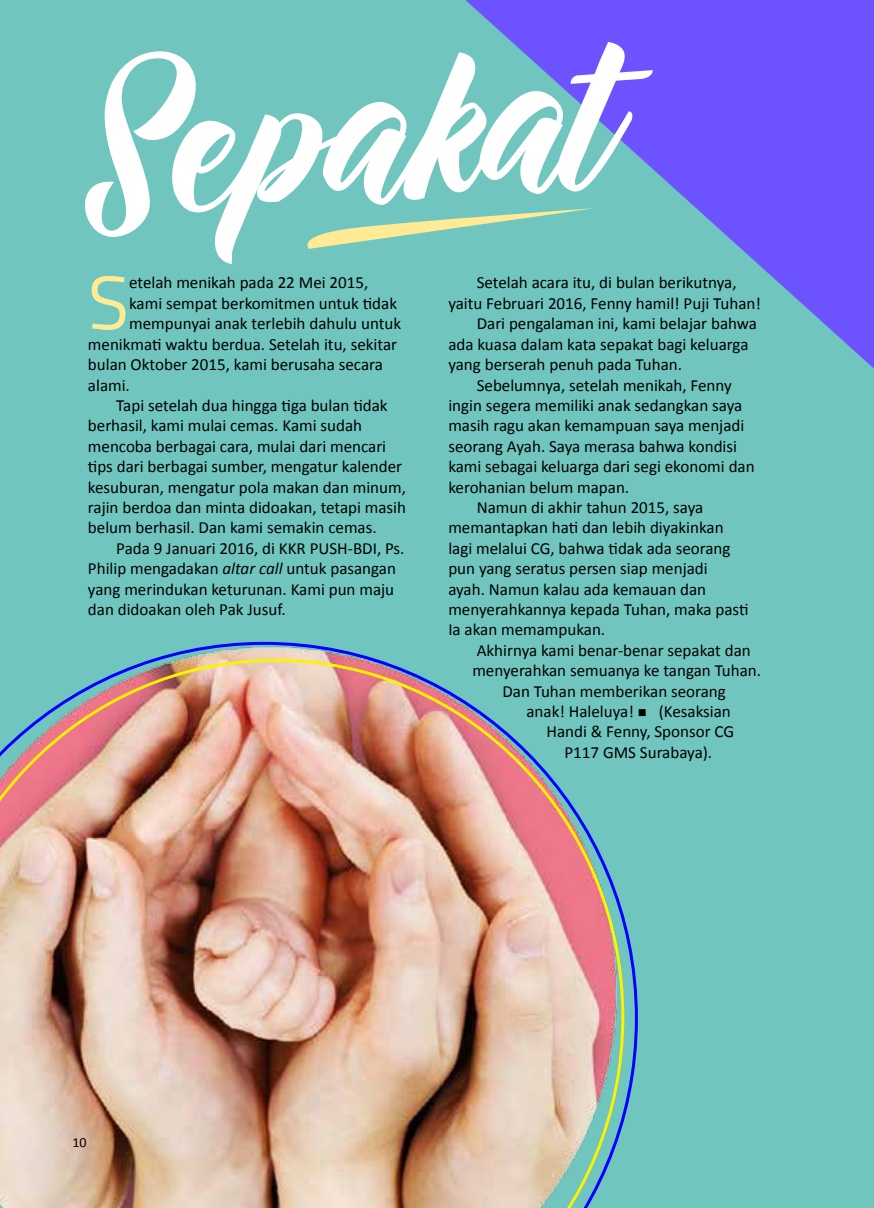
<style>
.page{position:relative;width:874px;height:1208px;background:#fff}
.page>*{position:absolute;margin:0;border:0;box-sizing:border-box;transform-origin:0 0}
.t1{font:221.6px "Allita";color:#fff}
.t2{font:76px "Titillium";color:#ffeb95}
.t3{font:17px "Calibri";color:#000}
.t4{font:14px "Calibri";color:#000}
.s1{font-style:italic}
</style>
<div class="page">
<div style="left:0;top:0;width:873px;height:1208px;background:#70c6bf"></div>
<svg style="left:465px;top:0;width:408px;height:368px;fill:#6c53ff"></svg>
<svg style="left:153px;top:642px;width:484px;height:478px"></svg>
<img style="left:0;top:659px;width:624px;height:549px">
<svg style="left:307px;top:208px;width:286px;height:41px"></svg>
<h1 class="t1" style="left:88px;top:2px;width:519px;rotate:-4deg">Sepakat</h1>
<h2 class="t2" style="left:88px;top:247px;width:43px">S</h2>
<p class="t3" style="left:129px;top:272px;width:240px">etelah menikah pada 22 Mei 2015,</p>
<p class="t3" style="left:129px;top:292px;width:269px">kami sempat berkomitmen untuk tidak</p>
<p class="t3" style="left:129px;top:313px;width:273px">mempunyai anak terlebih dahulu untuk</p>
<p class="t3" style="left:88px;top:333px;width:310px">menikmati waktu berdua. Setelah itu, sekitar</p>
<p class="t3" style="left:88px;top:354px;width:296px">bulan Oktober 2015, kami berusaha secara</p>
<p class="t3" style="left:88px;top:374px;width:43px">alami.</p>
<p class="t3" style="left:116px;top:394px;width:273px">Tapi setelah dua hingga tiga bulan tidak</p>
<p class="t3" style="left:88px;top:415px;width:275px">berhasil, kami mulai cemas. Kami sudah</p>
<p class="t3" style="left:88px;top:435px;width:299px">mencoba berbagai cara, mulai dari mencari</p>
<p class="t3" style="left:88px;top:456px;width:315px">tips dari berbagai sumber, mengatur kalender</p>
<p class="t3" style="left:88px;top:476px;width:319px">kesuburan, mengatur pola makan dan minum,</p>
<p class="t3" style="left:88px;top:496px;width:319px">rajin berdoa dan minta didoakan, tetapi masih</p>
<p class="t3" style="left:88px;top:517px;width:290px">belum berhasil. Dan kami semakin cemas.</p>
<p class="t3" style="left:116px;top:537px;width:289px">Pada 9 Januari 2016, di KKR PUSH-BDI, Ps.</p>
<p class="t3" style="left:88px;top:558px;width:309px">Philip mengadakan <span class="s1">altar call</span> untuk pasangan</p>
<p class="t3" style="left:88px;top:578px;width:307px">yang merindukan keturunan. Kami pun maju</p>
<p class="t3" style="left:88px;top:598px;width:199px">dan didoakan oleh Pak Jusuf.</p>
<p class="t3" style="left:476px;top:272px;width:261px">Setelah acara itu, di bulan berikutnya,</p>
<p class="t3" style="left:448px;top:292px;width:314px">yaitu Februari 2016, Fenny hamil! Puji Tuhan!</p>
<p class="t3" style="left:476px;top:313px;width:282px">Dari pengalaman ini, kami belajar bahwa</p>
<p class="t3" style="left:448px;top:333px;width:301px">ada kuasa dalam kata sepakat bagi keluarga</p>
<p class="t3" style="left:448px;top:354px;width:235px">yang berserah penuh pada Tuhan.</p>
<p class="t3" style="left:476px;top:374px;width:256px">Sebelumnya, setelah menikah, Fenny</p>
<p class="t3" style="left:448px;top:394px;width:295px">ingin segera memiliki anak sedangkan saya</p>
<p class="t3" style="left:448px;top:415px;width:297px">masih ragu akan kemampuan saya menjadi</p>
<p class="t3" style="left:448px;top:435px;width:290px">seorang Ayah. Saya merasa bahwa kondisi</p>
<p class="t3" style="left:448px;top:456px;width:308px">kami sebagai keluarga dari segi ekonomi dan</p>
<p class="t3" style="left:448px;top:476px;width:182px">kerohanian belum mapan.</p>
<p class="t3" style="left:476px;top:496px;width:228px">Namun di akhir tahun 2015, saya</p>
<p class="t3" style="left:448px;top:517px;width:276px">memantapkan hati dan lebih diyakinkan</p>
<p class="t3" style="left:448px;top:537px;width:283px">lagi melalui CG, bahwa tidak ada seorang</p>
<p class="t3" style="left:448px;top:558px;width:261px">pun yang seratus persen siap menjadi</p>
<p class="t3" style="left:448px;top:578px;width:259px">ayah. Namun kalau ada kemauan dan</p>
<p class="t3" style="left:448px;top:598px;width:301px">menyerahkannya kepada Tuhan, maka pasti</p>
<p class="t3" style="left:448px;top:619px;width:158px">Ia akan memampukan.</p>
<p class="t3" style="left:476px;top:639px;width:275px">Akhirnya kami benar-benar sepakat dan</p>
<p class="t3" style="left:472px;top:660px;width:290px">menyerahkan semuanya ke tangan Tuhan.</p>
<p class="t3" style="left:502px;top:680px;width:225px">Dan Tuhan memberikan seorang</p>
<p class="t3" style="left:526px;top:700px;width:206px">anak! Haleluya! ■ (Kesaksian</p>
<p class="t3" style="left:546px;top:721px;width:189px">Handi &amp; Fenny, Sponsor CG</p>
<p class="t3" style="left:564px;top:741px;width:149px">P117 GMS Surabaya).</p>
<p class="t4" style="left:72px;top:1133px;width:16px">10</p>
</div>
